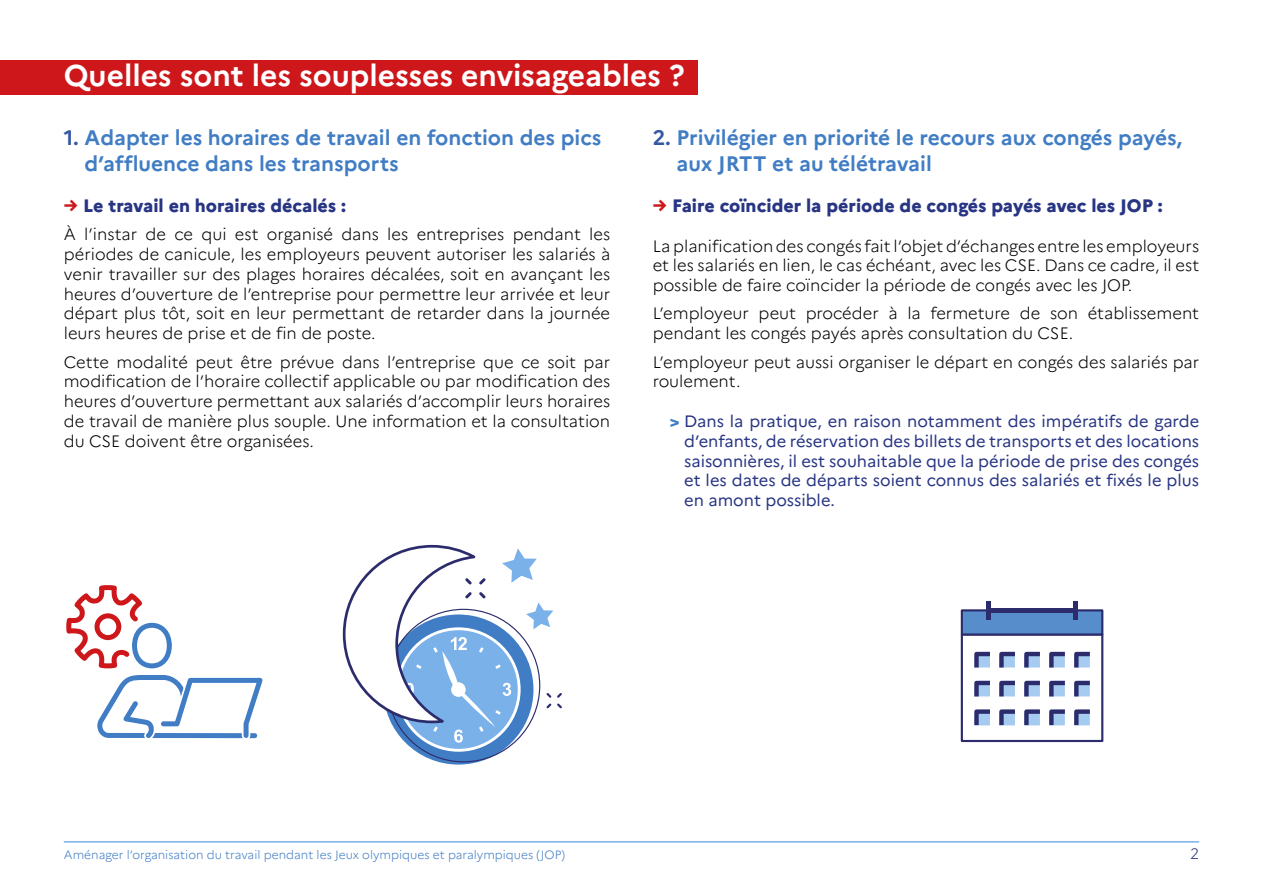
<style>
.page{position:relative;width:1263px;height:893px;background:#fff}
.page>*{position:absolute;margin:0;border:0;box-sizing:border-box;transform-origin:0 0}
.titre{font:700 30px "Marianne";color:#fff}
.t1{font:700 21px/25.2px "Marianne";color:#417dc4}
.t2{font:800 18px "Marianne";color:#283583}
.t3{font:300 16.5px/19.8px "Marianne";color:#000;text-align:justify}
.t4{font:16.5px/19.8px "Marianne";color:#283583;text-align:justify}
.t5{font:300 15px "Marianne";color:#273680}
.t6{font:300 12px "Marianne";color:#417dc4}
.s1{color:#3558a2}
.s2{color:#cd171a}
.s3{font-weight:800;color:#417dc4}
</style>
<div class="page">
<hr style="left:64px;top:841px;width:1135px;height:2px;background:#7ab1e8">
<div style="left:0;top:60px;width:697px;height:34px;background:#cd171a"></div>
<svg style="left:383px;top:614px;width:150px;height:151px;background:#608fca"></svg>
<svg style="left:342px;top:544px;width:220px;height:199px"></svg>
<svg style="left:66px;top:585px;width:197px;height:154px"></svg>
<div style="left:961px;top:633px;width:142px;height:109px;border:2px solid #2c2c6d"></div>
<div style="left:962px;top:610px;width:140px;height:24px;background:#588dcb"></div>
<div style="left:961px;top:609px;width:142px;height:27px;border:2px solid #2c2c6d"></div>
<svg style="left:974px;top:652px;width:16px;height:15px"></svg>
<svg style="left:999px;top:652px;width:16px;height:15px"></svg>
<svg style="left:1024px;top:652px;width:16px;height:15px"></svg>
<svg style="left:1049px;top:652px;width:16px;height:15px"></svg>
<svg style="left:999px;top:681px;width:16px;height:15px"></svg>
<svg style="left:1024px;top:681px;width:16px;height:15px"></svg>
<svg style="left:1049px;top:681px;width:16px;height:15px"></svg>
<svg style="left:999px;top:709px;width:16px;height:16px"></svg>
<svg style="left:1024px;top:709px;width:16px;height:16px"></svg>
<svg style="left:1049px;top:709px;width:16px;height:16px"></svg>
<svg style="left:1074px;top:652px;width:16px;height:15px"></svg>
<svg style="left:974px;top:681px;width:16px;height:15px"></svg>
<svg style="left:1074px;top:681px;width:16px;height:15px"></svg>
<svg style="left:974px;top:709px;width:16px;height:16px"></svg>
<svg style="left:1074px;top:709px;width:16px;height:16px"></svg>
<hr style="left:1073px;top:601px;width:4px;height:19px;background:#2c2c6d">
<div style="left:986px;top:601px;width:5px;height:19px;background:#2c2c6d"></div>
<div style="left:986px;top:608px;width:91px;height:5px;background:#2c2c6d"></div>
<p class="titre" style="left:64px;top:57px;width:622px">Quelles sont les souplesses envisageables ?</p>
<p class="t1" style="left:84px;top:125px;width:518px;text-indent:-21px"><span class="s1">1.</span> Adapter les horaires de travail en fonction des pics d’affluence dans les transports</p>
<p class="t2" style="left:64px;top:195px;width:284px"><span class="s2">→</span> Le travail en horaires décalés :</p>
<p class="t3" style="left:64px;top:224px;width:548px">À l’instar de ce qui est organisé dans les entreprises pendant les périodes de canicule, les employeurs peuvent autoriser les salariés à venir travailler sur des plages horaires décalées, soit en avançant les heures d’ouverture de l’entreprise pour permettre leur arrivée et leur départ plus tôt, soit en leur permettant de retarder dans la journée leurs heures de prise et de fin de poste.</p>
<p class="t3" style="left:64px;top:352px;width:548px">Cette modalité peut être prévue dans l’entreprise que ce soit par modification de l’horaire collectif applicable ou par modification des heures d’ouverture permettant aux salariés d’accomplir leurs horaires de travail de manière plus souple. Une information et la consultation du CSE doivent être organisées.</p>
<p class="t1" style="left:677px;top:125px;width:507px;text-indent:-24px"><span class="s1">2.</span> Privilégier en priorité le recours aux congés payés, aux JRTT et au télétravail</p>
<p class="t2" style="left:653px;top:195px;width:512px"><span class="s2">→</span> Faire coïncider la période de congés payés avec les JOP :</p>
<p class="t3" style="left:653px;top:236px;width:548px">La planification des congés fait l’objet d’échanges entre les employeurs et les salariés en lien, le cas échéant, avec les CSE. Dans ce cadre, il est possible de faire coïncider la période de congés avec les JOP.</p>
<p class="t3" style="left:653px;top:304px;width:548px">L’employeur peut procéder à la fermeture de son établissement pendant les congés payés après consultation du CSE.</p>
<p class="t3" style="left:653px;top:352px;width:548px">L’employeur peut aussi organiser le départ en congés des salariés par roulement.</p>
<p class="t4" style="left:684px;top:411px;width:517px;text-indent:-14px"><span class="s3">&gt;</span> Dans la pratique, en raison notamment des impératifs de garde d’enfants, de réservation des billets de transports et des locations saisonnières, il est souhaitable que la période de prise des congés et les dates de départs soient connus des salariés et fixés le plus en amont possible.</p>
<p class="t6" style="left:64px;top:847px;width:503px">Aménager l’organisation du travail pendant les Jeux olympiques et paralympiques (JOP)</p>
<p class="t5" style="left:1190px;top:845px;width:10px">2</p>
</div>
